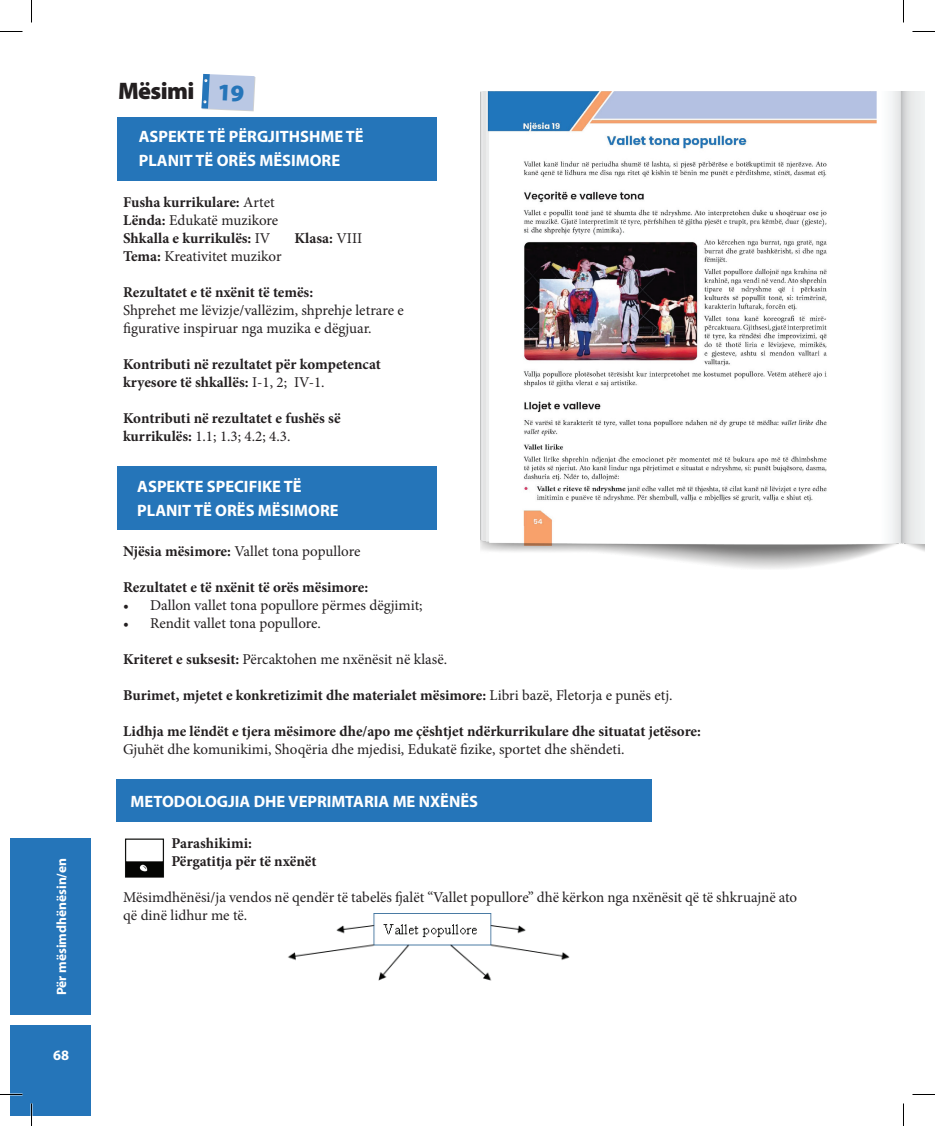
<style>
.page{position:relative;width:935px;height:1126px;background:#fff}
.page>*{position:absolute;margin:0;border:0;box-sizing:border-box;transform-origin:0 0}
.t1{font:900 24px "Myriad Pro";letter-spacing:-.025em;color:#231f20}
.t2{font:700 16.5px/24px "Myriad Pro";color:#fff}
.t3{font:700 15px/18px "Minion Pro";color:#231f20}
.t4{font:15px/18px "Minion Pro";color:#231f20}
.t5{font:700 14.4px "Myriad Pro";color:#fff}
.t6{font:700 13.5px "Myriad Pro";color:#fff}
.s1{font-weight:400}
.s2{font-weight:700}
</style>
<div class="page">
<img style="left:480px;top:91px;width:444px;height:478px">
<div style="left:10px;top:1025px;width:81px;height:91px;background:#2575b9"></div>
<div style="left:10px;top:838px;width:81px;height:177px;background:#2575b9"></div>
<div style="left:117px;top:117px;width:319px;height:63px;background:#2575b9"></div>
<img style="left:125px;top:838px;width:39px;height:40px">
<div style="left:117px;top:466px;width:319px;height:64px;background:#2575b9"></div>
<div style="left:117px;top:779px;width:535px;height:43px;background:#2575b9"></div>
<img style="left:488px;top:91px;width:388px;height:456px">
<img style="left:288px;top:914px;width:282px;height:67px">
<svg style="left:0;top:31px;width:22px;height:1px"></svg>
<svg style="left:912px;top:31px;width:23px;height:1px"></svg>
<svg style="left:0;top:1094px;width:22px;height:1px"></svg>
<svg style="left:912px;top:1094px;width:23px;height:1px"></svg>
<svg style="left:31px;top:0;width:1px;height:22px"></svg>
<svg style="left:31px;top:1103px;width:1px;height:23px"></svg>
<svg style="left:903px;top:0;width:1px;height:22px"></svg>
<svg style="left:903px;top:1103px;width:1px;height:23px"></svg>
<svg style="left:201px;top:74px;width:54px;height:37px;background:#b0c3e0"></svg>
<p class="t6" style="left:53px;top:995px;width:139px;rotate:-90deg">Për mësimdhënësin/en</p>
<p class="t5" style="left:53px;top:1045px;width:17px">68</p>
<h1 class="t1" style="left:118px;top:75px;width:78px">Mësimi</h1>
<p class="t2" style="left:139px;top:124px;width:226px">ASPEKTE TË PËRGJITHSHME TË<br>PLANIT TË ORËS MËSIMORE</p>
<p class="t3" style="left:123px;top:193px;width:157px">Fusha kurrikulare: <span class="s1">Artet<br></span>Lënda: <span class="s1">Edukatë muzikore<br></span>Shkalla e kurrikulës: <span class="s1">IV</span></p>
<p class="t3" style="left:294px;top:229px;width:69px">Klasa: <span class="s1">VIII</span></p>
<p class="t4" style="left:123px;top:247px;width:160px"><span class="s2">Tema:</span> Kreativitet muzikor</p>
<p class="t3" style="left:123px;top:283px;width:192px">Rezultatet e të nxënit të temës:</p>
<p class="t4" style="left:123px;top:301px;width:282px">Shprehet me lëvizje/vallëzim, shprehje letrare e figurative inspiruar nga muzika e dëgjuar.</p>
<p class="t3" style="left:123px;top:355px;width:259px">Kontributi në rezultatet për kompetencat kryesore të shkallës: <span class="s1">I-1, 2; IV-1.</span></p>
<p class="t3" style="left:123px;top:409px;width:219px">Kontributi në rezultatet e fushës së kurrikulës: <span class="s1">1.1; 1.3; 4.2; 4.3.</span></p>
<p class="t2" style="left:137px;top:474px;width:203px">ASPEKTE SPECIFIKE TË<br>PLANIT TË ORËS MËSIMORE</p>
<p class="t4" style="left:123px;top:542px;width:239px"><span class="s2">Njësia mësimore:</span> Vallet tona popullore</p>
<p class="t3" style="left:123px;top:578px;width:247px">Rezultatet e të nxënit të orës mësimore:</p>
<p class="t4" style="left:123px;top:596px;width:301px">• Dallon vallet tona popullore përmes dëgjimit;</p>
<p class="t4" style="left:123px;top:614px;width:199px">• Rendit vallet tona popullore.</p>
<p class="t4" style="left:123px;top:650px;width:326px"><span class="s2">Kriteret e suksesit:</span> Përcaktohen me nxënësit në klasë.</p>
<p class="t3" style="left:123px;top:686px;width:551px">Burimet, mjetet e konkretizimit dhe materialet mësimore: <span class="s1">Libri bazë, Fletorja e punës etj.</span></p>
<p class="t3" style="left:123px;top:722px;width:579px">Lidhja me lëndët e tjera mësimore dhe/apo me çështjet ndërkurrikulare dhe situatat jetësore:</p>
<p class="t4" style="left:123px;top:740px;width:503px">Gjuhët dhe komunikimi, Shoqëria dhe mjedisi, Edukatë fizike, sportet dhe shëndeti.</p>
<p class="t2" style="left:131px;top:789px;width:349px">METODOLOGJIA DHE VEPRIMTARIA ME NXËNËS</p>
<p class="t3" style="left:171px;top:834px;width:147px">Parashikimi:<br>Përgatitja për të nxënët</p>
<p class="t4" style="left:123px;top:889px;width:675px">Mësimdhënësi/ja vendos në qendër të tabelës fjalët “Vallet popullore” dhë kërkon nga nxënësit që të shkruajnë ato që dinë lidhur me të.</p>
</div>
